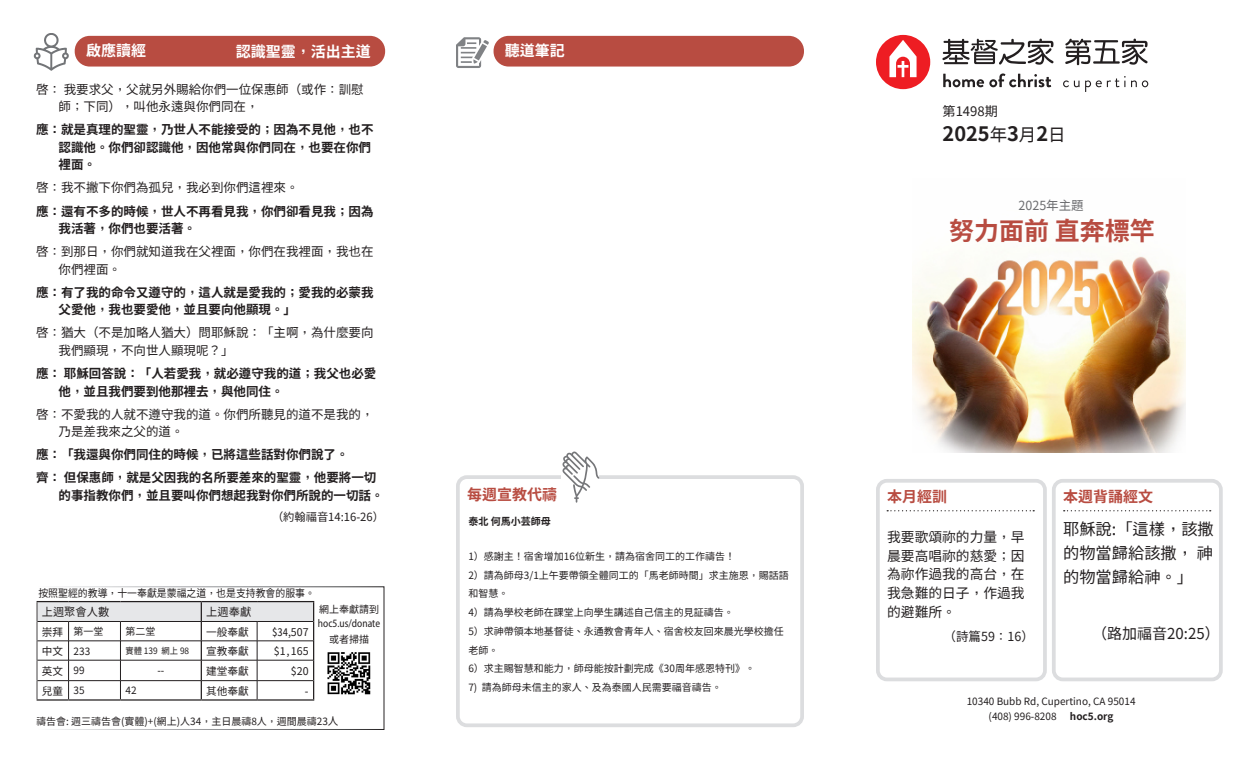
<style>
.page{position:relative;width:1260px;height:765px;background:#fff}
.page>*{position:absolute;margin:0;border:0;box-sizing:border-box;transform-origin:0 0}
.t1{font:700 25px "Taipei Sans TC Beta";color:#b84c41}
.t2{font:700 20px "Taipei Sans TC Beta";color:#231f20}
.t3{font:16.25px/23.8px "Taipei Sans TC Beta";color:#231f20;text-align:justify}
.t4{font:700 15px "Taipei Sans TC Beta";color:#fff}
.t5{font:700 15px "Taipei Sans TC Beta";color:#b84c41}
.t6{font:15px "Taipei Sans TC Beta";color:#231f20}
.t7{font:13.75px/18.8px "Taipei Sans TC Beta";color:#231f20;text-align:justify}
.t8{font:13.12px "Taipei Sans TC Beta";color:#231f20}
.t9{font:700 12.5px/17.5px "Taipei Sans TC Beta";color:#231f20}
.t10{font:12.5px/17.5px "Taipei Sans TC Beta";color:#231f20}
.t11{font:12.5px "Taipei Sans TC Beta";color:#6c6d70}
.t12{font:11.25px "Taipei Sans TC Beta";color:#231f20}
.t13{font:11.25px "Myriad Variable Concept";color:#231f20;scale:.92 1}
.t14{font:10.62px "Taipei Sans TC Beta";color:#231f20}
.t15{font:10.62px "Taipei Sans TC Beta";color:#231f20;scale:.93 1}
.t16{font:10px/18.8px "Taipei Sans TC Beta";color:#231f20}
.t17{font:700 10px "Taipei Sans TC Beta";color:#231f20}
.t18{font:8.75px "Taipei Sans TC Beta";color:#231f20;scale:.95 1}
.s1{font-weight:400;font-size:17.5px}
.s2{font-size:10.62px}
.s3{font-size:10px}
</style>
<div class="page">
<div style="left:876px;top:479px;width:171px;height:202px;border:4px solid #dcdddf;border-radius:9px"></div>
<div style="left:456px;top:475px;width:348px;height:252px;border:4px solid #dcdddf;border-radius:9px"></div>
<div style="left:1052px;top:479px;width:171px;height:202px;border:4px solid #dcdddf;border-radius:9px"></div>
<svg style="left:887px;top:510px;width:147px;height:1px"></svg>
<svg style="left:1064px;top:510px;width:147px;height:1px"></svg>
<svg style="left:456px;top:37px;width:33px;height:31px"></svg>
<div style="left:561px;top:470px;width:38px;height:12px;background:#fff"></div>
<svg style="left:562px;top:452px;width:37px;height:51px"></svg>
<svg style="left:34px;top:33px;width:35px;height:38px"></svg>
<div style="left:75px;top:36px;width:310px;height:31px;background:#b84c41;border-radius:15px"></div>
<div style="left:494px;top:36px;width:310px;height:31px;background:#b84c41;border-radius:15px"></div>
<svg style="left:876px;top:35px;width:54px;height:54px"></svg>
<svg style="left:942px;top:39px;width:111px;height:26px"></svg>
<svg style="left:1065px;top:39px;width:83px;height:26px"></svg>
<svg style="left:943px;top:73px;width:108px;height:14px"></svg>
<svg style="left:1063px;top:76px;width:85px;height:16px"></svg>
<img style="left:912px;top:256px;width:273px;height:196px">
<hr style="left:36px;top:601px;width:33px;height:1px;background:#231f20">
<hr style="left:69px;top:601px;width:51px;height:1px;background:#231f20">
<hr style="left:120px;top:601px;width:81px;height:1px;background:#231f20">
<hr style="left:36px;top:699px;width:33px;height:2px;background:#231f20">
<hr style="left:69px;top:699px;width:51px;height:2px;background:#231f20">
<hr style="left:120px;top:699px;width:81px;height:2px;background:#231f20">
<hr style="left:201px;top:601px;width:56px;height:1px;background:#231f20">
<hr style="left:257px;top:601px;width:57px;height:1px;background:#231f20">
<hr style="left:201px;top:699px;width:56px;height:2px;background:#231f20">
<hr style="left:257px;top:699px;width:57px;height:2px;background:#231f20">
<svg style="left:38px;top:602px;width:276px;height:97px"></svg>
<div style="left:36px;top:587px;width:348px;height:143px;border:1px solid #fff"></div>
<img style="left:327px;top:652px;width:44px;height:43px">
<h3 class="t4" style="left:86px;top:42px;width:61px">啟應讀經</h3>
<h3 class="t4" style="left:505px;top:42px;width:61px">聽道筆記</h3>
<h3 class="t4" style="left:236px;top:43px;width:136px">認識聖靈，活出主道</h3>
<p class="t10" style="left:58px;top:81px;width:307px;text-indent:-22px">啓： 我要求父，父就另外賜給你們一位保惠師（或作：訓慰師；下同），叫他永遠與你們同在，</p>
<p class="t9" style="left:58px;top:121px;width:316px;text-indent:-22px">應：就是真理的聖靈，乃世人不能接受的；因為不見他，也不認識他。你們卻認識他，因他常與你們同在，也要在你們裡面。</p>
<p class="t10" style="left:36px;top:179px;width:264px">啓：我不撇下你們為孤兒，我必到你們這裡來。</p>
<p class="t9" style="left:58px;top:202px;width:316px;text-indent:-22px">應：還有不多的時候，世人不再看見我，你們卻看見我；因為我活著，你們也要活著。</p>
<p class="t10" style="left:58px;top:243px;width:316px;text-indent:-22px">啓：到那日，你們就知道我在父裡面，你們在我裡面，我也在你們裡面。</p>
<p class="t9" style="left:58px;top:284px;width:316px;text-indent:-22px">應：有了我的命令又遵守的，這人就是愛我的；愛我的必蒙我父愛他，我也要愛他，並且要向他顯現。」</p>
<p class="t10" style="left:58px;top:324px;width:316px;text-indent:-22px">啓：猶大（不是加略人猶大）問耶穌說：「主啊，為什麼要向我們顯現，不向世人顯現呢？」</p>
<p class="t9" style="left:58px;top:365px;width:319px;text-indent:-22px">應：耶穌回答說：「人若愛我，就必遵守我的道；我父也必愛他，並且我們要到他那裡去，與他同住。</p>
<p class="t10" style="left:58px;top:406px;width:316px;text-indent:-22px">啓：不愛我的人就不遵守我的道。你們所聽見的道不是我的，乃是差我來之父的道。</p>
<p class="t9" style="left:36px;top:443px;width:342px;line-height:23.1px">應：「我還與你們同住的時候，已將這些話對你們說了。<br>齊：但保惠師，就是父因我的名所要差來的聖靈，他要將一切</p>
<p class="t9" style="left:58px;top:487px;width:326px">的事指教你們，並且要叫你們想起我對你們所說的一切話。</p>
<p class="t12" style="left:272px;top:510px;width:113px">（約翰福音14:16-26）</p>
<h3 class="t8" style="left:943px;top:104px;width:57px">第1498期</h3>
<h2 class="t2" style="left:943px;top:122px;width:125px">2025<span class="s1">年</span>3<span class="s1">月</span>2<span class="s1">日</span></h2>
<p class="t11" style="left:1019px;top:199px;width:67px">2025年主題</p>
<h1 class="t1" style="left:949px;top:217px;width:207px">努力面前 直奔標竿</h1>
<h3 class="t5" style="left:467px;top:486px;width:91px">每週宣教代禱</h3>
<h3 class="t5" style="left:887px;top:488px;width:61px">本月經訓</h3>
<h3 class="t5" style="left:1063px;top:488px;width:91px">本週背誦經文</h3>
<p class="t17" style="left:468px;top:516px;width:84px">泰北 何馬小芸師母</p>
<p class="t16" style="left:468px;top:547px;width:322px">1）感謝主！宿舍增加16位新生，請為宿舍同工的工作禱告！<br>2）請為師母3/1上午要帶領全體同工的「馬老師時間」求主施恩，賜話語和智慧。<br>4）請為學校老師在課堂上向學生講述自己信主的見証禱告。<br>5）求神帶領本地基督徒、永通教會青年人、宿舍校友回來晨光學校擔任老師。<br>6）求主賜智慧和能力，師母能按計劃完成《30周年感恩特刊》。</p>
<p class="t16" style="left:468px;top:678px;width:255px">7) 請為師母未信主的家人、及為泰國人民需要福音禱告。</p>
<h3 class="t3" style="left:1063px;top:518px;width:152px">耶穌說:「這樣，該撒的物當歸給該撒， 神的物當歸給神。」</h3>
<h3 class="t7" style="left:887px;top:528px;width:139px">我要歌頌祢的力量，早晨要高唱祢的慈愛；因為祢作過我的高台，在我急難的日子，作過我的避難所。</h3>
<p class="t10" style="left:944px;top:628px;width:92px">（詩篇59：16）</p>
<p class="t15" style="left:38px;top:588px;width:299px">按照聖經的教導，十一奉獻是蒙福之道，也是支持教會的服事。</p>
<p class="t12" style="left:42px;top:606px;width:69px">上週聚會人數</p>
<p class="t12" style="left:206px;top:606px;width:46px">上週奉獻</p>
<p class="t16" style="left:42px;top:622px;width:63px"><span class="s2">崇拜</span> 第一堂</p>
<p class="t16" style="left:125px;top:622px;width:31px">第二堂</p>
<p class="t14" style="left:206px;top:626px;width:44px">一般奉獻</p>
<p class="t14" style="left:272px;top:626px;width:38px">$34,507</p>
<p class="t16" style="left:42px;top:642px;width:50px"><span class="s2">中文</span> 233</p>
<p class="t18" style="left:125px;top:645px;width:69px">實體 139 網上 98</p>
<p class="t14" style="left:206px;top:645px;width:44px">宣教奉獻</p>
<p class="t14" style="left:274px;top:645px;width:36px">$1,165</p>
<p class="t14" style="left:42px;top:665px;width:44px">英文 <span class="s3">99</span></p>
<p class="t16" style="left:157px;top:661px;width:8px">--</p>
<p class="t14" style="left:206px;top:665px;width:44px">建堂奉獻</p>
<p class="t14" style="left:291px;top:665px;width:19px">$20</p>
<p class="t14" style="left:42px;top:685px;width:44px">兒童 <span class="s3">35</span></p>
<p class="t16" style="left:125px;top:682px;width:13px">42</p>
<p class="t14" style="left:206px;top:685px;width:44px">其他奉獻</p>
<p class="t14" style="left:305px;top:685px;width:5px">-</p>
<p class="t16" style="left:36px;top:713px;width:304px">禱告會: 週三禱告會(實體)+(網上)人34，主日晨禱8人，週間晨禱23<span class="s2">人</span></p>
<p class="t16" style="left:319px;top:600px;width:61px">網上奉獻請到</p>
<p class="t13" style="left:318px;top:616px;width:69px">hoc5.us/donate</p>
<p class="t16" style="left:329px;top:630px;width:41px">或者掃描</p>
<h3 class="t6" style="left:1092px;top:625px;width:129px">（路加福音20:25）</h3>
<p class="t16" style="left:989px;top:694px;width:148px;line-height:15px;text-indent:-22px">10340 Bubb Rd, Cupertino, CA 95014 (408) 996-8208</p>
<p class="t17" style="left:1070px;top:710px;width:45px">hoc5.org</p>
</div>
